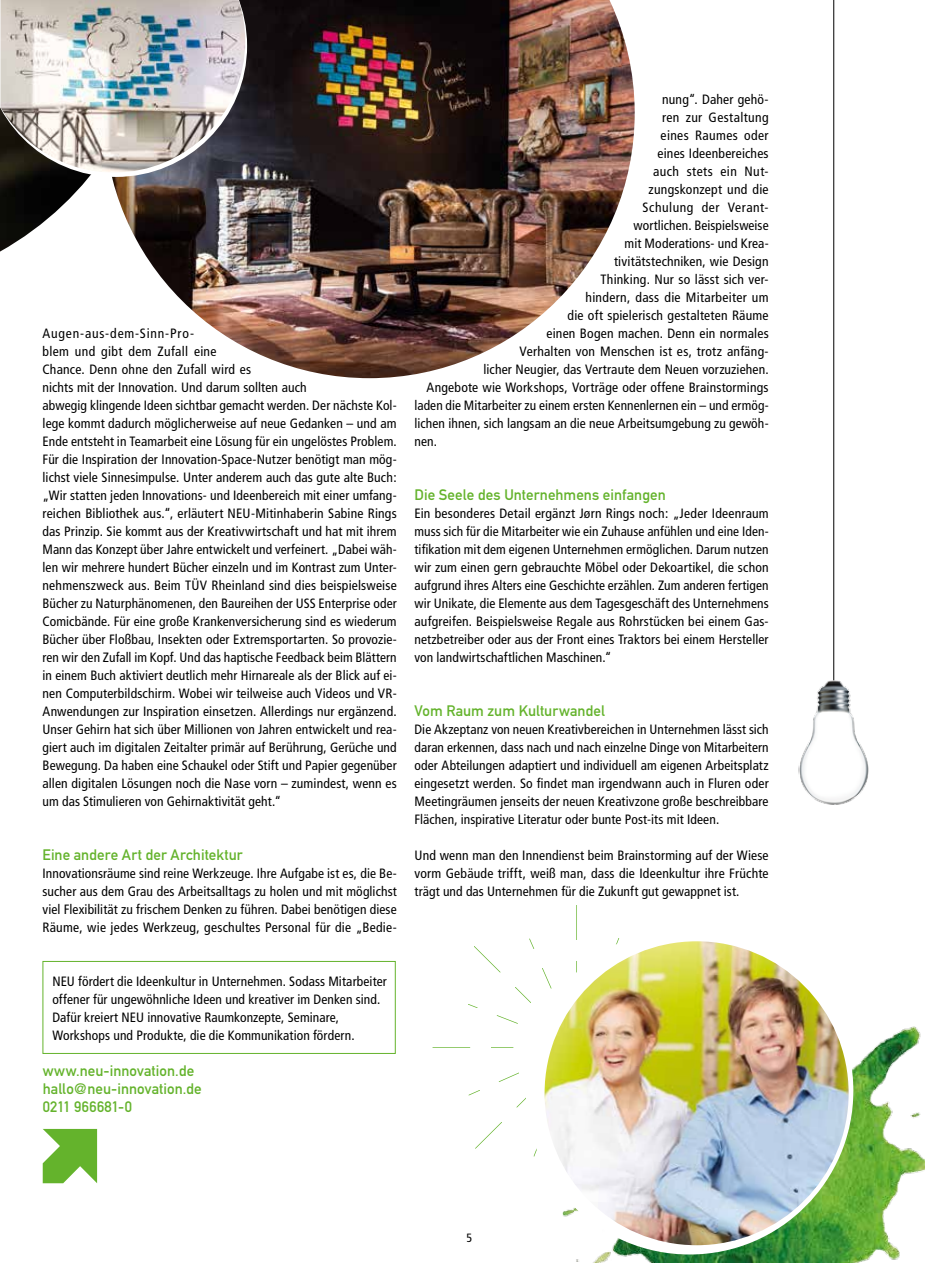
<style>
.page{position:relative;width:936px;height:1263px;background:#fff}
.page>*{position:absolute;margin:0;border:0;box-sizing:border-box;transform-origin:0 0}
.t1{font:15px/18px "DIN Mittelschrift Alternate";letter-spacing:.005em;color:#64b32c}
.t2{font:condensed 13.5px/18px "Frutiger";letter-spacing:.01em;color:#000;text-align:justify}
.t3{font:condensed 13.5px "Frutiger";letter-spacing:.04em;color:#000}
.t4{font:condensed 13.5px "Frutiger";letter-spacing:.035em;color:#000}
.t5{font:condensed 12px "Frutiger";color:#000}
</style>
<div class="page">
<svg style="left:491px;top:1047px;width:23px;height:1px"></svg>
<svg style="left:576px;top:905px;width:1px;height:35px"></svg>
<svg style="left:432px;top:1047px;width:39px;height:1px"></svg>
<svg style="left:468px;top:938px;width:84px;height:86px"></svg>
<svg style="left:468px;top:1072px;width:69px;height:85px"></svg>
<img style="left:562px;top:1026px;width:362px;height:237px">
<img style="left:175px;top:0;width:459px;height:378px">
<div style="left:43px;top:961px;width:352px;height:93px;border:1px solid #64b32c"></div>
<svg style="left:43px;top:1129px;width:54px;height:54px"></svg>
<div style="left:525px;top:927px;width:328px;height:327px;background:#fff;border-radius:50%"></div>
<img style="left:544px;top:941px;width:304px;height:304px;border-radius:152px">
<hr style="left:833px;top:0;width:1px;height:680px;background:#000">
<img style="left:0;top:0;width:247px;height:294px">
<img style="left:1px;top:0;width:244px;height:173px">
<img style="left:798px;top:679px;width:71px;height:126px">
<p class="t2" style="left:43px;top:325px;width:356px;text-align:left">Augen-aus-dem-Sinn-Pro-<br>blem und gibt dem Zufall eine<br>Chance. Denn ohne den Zufall wird es<br>nichts mit der Innovation. Und darum sollten auch<br>abwegig klingende Ideen sichtbar gemacht werden. Der nächste Kol&shy;lege kommt dadurch möglicherweise auf neue Gedanken – und am Ende entsteht in Teamarbeit eine Lösung für ein ungelöstes Problem.<br>Für die Inspiration der Innovation-Space-Nutzer benötigt man mög&shy;lichst viele Sinnesimpulse. Unter anderem auch das gute alte Buch: „Wir statten jeden Innovations- und Ideenbereich mit einer umfang&shy;reichen Bibliothek aus.“, erläutert NEU-Mitinhaberin Sabine Rings das Prinzip. Sie kommt aus der Kreativwirtschaft und hat mit ihrem Mann das Konzept über Jahre entwickelt und verfeinert. „Dabei wäh&shy;len wir mehrere hundert Bücher einzeln und im Kontrast zum Unter&shy;nehmenszweck aus. Beim TÜV Rheinland sind dies beispielsweise Bücher zu Naturphänomenen, den Baureihen der USS Enterprise oder Comicbände. Für eine große Krankenversicherung sind es wiederum Bücher über Floßbau, Insekten oder Extremsportarten. So provozie&shy;ren wir den Zufall im Kopf. Und das haptische Feedback beim Blättern in einem Buch aktiviert deutlich mehr Hirnareale als der Blick auf ei&shy;nen Computerbildschirm. Wobei wir teilweise auch Videos und VR-Anwendungen zur Inspiration einsetzen. Allerdings nur ergänzend.<br>Unser Gehirn hat sich über Millionen von Jahren entwickelt und rea&shy;giert auch im digitalen Zeitalter primär auf Berührung, Gerüche und Bewegung. Da haben eine Schaukel oder Stift und Papier gegenüber allen digitalen Lösungen noch die Nase vorn – zumindest, wenn es um das Stimulieren von Gehirnaktivität geht.“</p>
<p class="t1" style="left:43px;top:846px;width:201px">Eine andere Art der Architektur</p>
<p class="t2" style="left:43px;top:865px;width:356px">Innovationsräume sind reine Werkzeuge. Ihre Aufgabe ist es, die Be&shy;sucher aus dem Grau des Arbeitsalltags zu holen und mit möglichst viel Flexibilität zu frischem Denken zu führen. Dabei benötigen diese Räume, wie jedes Werkzeug, geschultes Personal für die „Bedie-</p>
<p class="t2" style="left:52px;top:973px;width:336px;text-align:left">NEU fördert die Ideenkultur in Unternehmen. Sodass Mitarbeiter offener für ungewöhnliche Ideen und kreativer im Denken sind.<br>Dafür kreiert NEU innovative Raumkonzepte, Seminare, Workshops und Produkte, die die Kommunikation fördern.</p>
<p class="t1" style="left:43px;top:1062px;width:160px">www.neu-innovation.de hallo@neu-innovation.de<br>0211 966681-0</p>
<p class="t2" style="left:662px;top:91px;width:108px">nung“. Daher gehö-</p>
<p class="t2" style="left:662px;top:109px;width:108px">ren zur Gestaltung</p>
<p class="t2" style="left:660px;top:127px;width:109px">eines Raumes oder</p>
<p class="t2" style="left:657px;top:145px;width:113px">eines Ideenbereiches</p>
<p class="t4" style="left:653px;top:164px;width:117px">auch stets ein Nut-</p>
<p class="t2" style="left:648px;top:181px;width:121px">zungskonzept und die</p>
<p class="t3" style="left:642px;top:200px;width:127px">Schulung der Verant-</p>
<p class="t2" style="left:633px;top:217px;width:136px">wortlichen. Beispielsweise</p>
<p class="t2" style="left:624px;top:235px;width:146px">mit Moderations- und Krea-</p>
<p class="t2" style="left:614px;top:253px;width:156px">tivitätstechniken, wie Design</p>
<p class="t2" style="left:600px;top:271px;width:169px">Thinking. Nur so lässt sich ver-</p>
<p class="t2" style="left:585px;top:289px;width:184px">hindern, dass die Mitarbeiter um</p>
<p class="t2" style="left:567px;top:307px;width:203px">die oft spielerisch gestalteten Räume</p>
<p class="t2" style="left:546px;top:325px;width:224px">einen Bogen machen. Denn ein normales</p>
<p class="t2" style="left:519px;top:343px;width:250px">Verhalten von Menschen ist es, trotz anfäng-</p>
<p class="t2" style="left:483px;top:361px;width:287px">licher Neugier, das Vertraute dem Neuen vorzuziehen.</p>
<p class="t2" style="left:426px;top:379px;width:343px">Angebote wie Workshops, Vorträge oder offene Brainstormings</p>
<p class="t2" style="left:414px;top:397px;width:356px">laden die Mitarbeiter zu einem ersten Kennenlernen ein – und ermög-</p>
<p class="t2" style="left:414px;top:415px;width:355px">lichen ihnen, sich langsam an die neue Arbeitsumgebung zu gewöh-</p>
<p class="t2" style="left:414px;top:433px;width:24px">nen.</p>
<p class="t1" style="left:414px;top:486px;width:253px">Die Seele des Unternehmens einfangen</p>
<p class="t2" style="left:414px;top:505px;width:356px">Ein besonderes Detail ergänzt Jørn Rings noch: „Jeder Ideenraum muss sich für die Mitarbeiter wie ein Zuhause anfühlen und eine Iden&shy;tifikation mit dem eigenen Unternehmen ermöglichen. Darum nutzen wir zum einen gern gebrauchte Möbel oder Dekoartikel, die schon aufgrund ihres Alters eine Geschichte erzählen. Zum anderen fertigen wir Unikate, die Elemente aus dem Tagesgeschäft des Unternehmens aufgreifen. Beispielsweise Regale aus Rohrstücken bei einem Gas&shy;netzbetreiber oder aus der Front eines Traktors bei einem Hersteller von landwirtschaftlichen Maschinen.“</p>
<p class="t1" style="left:414px;top:702px;width:192px">Vom Raum zum Kulturwandel</p>
<p class="t2" style="left:414px;top:721px;width:356px">Die Akzeptanz von neuen Kreativbereichen in Unternehmen lässt sich daran erkennen, dass nach und nach einzelne Dinge von Mitarbeitern oder Abteilungen adaptiert und individuell am eigenen Arbeitsplatz eingesetzt werden. So findet man irgendwann auch in Fluren oder Meetingräumen jenseits der neuen Kreativzone große beschreibbare Flächen, inspirative Literatur oder bunte Post-its mit Ideen.</p>
<p class="t2" style="left:414px;top:847px;width:356px">Und wenn man den Innendienst beim Brainstorming auf der Wiese vorm Gebäude trifft, weiß man, dass die Ideenkultur ihre Früchte trägt und das Unternehmen für die Zukunft gut gewappnet ist.</p>
<p class="t5" style="left:466px;top:1231px;width:7px">5</p>
</div>
